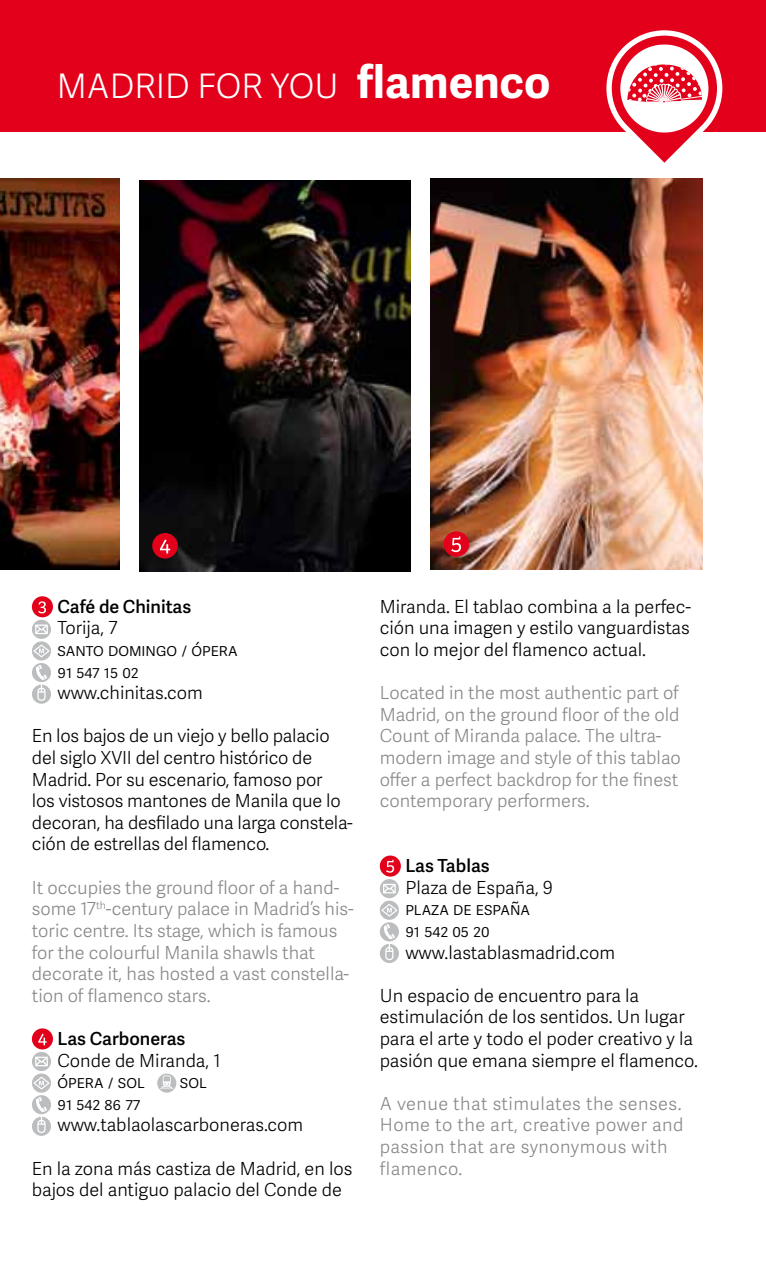
<style>
.page{position:relative;width:766px;height:1276px;background:#fff}
.page>*{position:absolute;margin:0;border:0;box-sizing:border-box;transform-origin:0 0}
.t1{font:300 33.75px "Adelle Sans";color:#fff}
.t2{font:300 18px/21.6px "Adelle Sans";color:#000}
.t3{font:300 18px/21.6px "Adelle Sans";color:#87888a}
.t4{font:300 18px/21.6px "Adelle Sans";letter-spacing:.025em;color:#87888a}
.t5{font:600 18px "Adelle Sans";color:#000}
.s1{font-weight:700;font-size:45px}
</style>
<div class="page">
<div style="left:0;top:0;width:765px;height:132px;background:#e2001a"></div>
<svg style="left:606px;top:30px;width:117px;height:133px"></svg>
<div style="left:32px;top:596px;width:21px;height:21px;background:#e2001a;border-radius:50%"></div>
<svg style="left:38px;top:601px;width:8px;height:12px"></svg>
<svg style="left:32px;top:620px;width:19px;height:84px"></svg>
<div style="left:32px;top:1028px;width:21px;height:21px;background:#e2001a;border-radius:50%"></div>
<svg style="left:38px;top:1033px;width:9px;height:12px"></svg>
<svg style="left:157px;top:1073px;width:19px;height:19px"></svg>
<svg style="left:32px;top:1052px;width:19px;height:84px"></svg>
<svg style="left:379px;top:855px;width:22px;height:21px"></svg>
<svg style="left:386px;top:859px;width:8px;height:13px"></svg>
<svg style="left:379px;top:879px;width:20px;height:84px"></svg>
<img style="left:0;top:179px;width:120px;height:390px">
<img style="left:430px;top:179px;width:272px;height:390px">
<div style="left:443px;top:531px;width:26px;height:26px;background:#e2001a;border-radius:50%"></div>
<svg style="left:451px;top:536px;width:10px;height:16px"></svg>
<img style="left:139px;top:181px;width:272px;height:390px">
<div style="left:152px;top:533px;width:26px;height:25px;background:#e2001a;border-radius:50%"></div>
<svg style="left:160px;top:539px;width:10px;height:14px"></svg>
<h1 class="t1" style="left:57px;top:62px;width:495px">MADRID FOR YOU <span class="s1">flamenco</span></h1>
<p class="t5" style="left:57px;top:593px;width:135px">Café de Chinitas</p>
<p class="t2" style="left:57px;top:616px;width:182px">Torija, 7<br>santo domingo / ópera<br>91 547 15 02 www.chinitas.com</p>
<p class="t2" style="left:32px;top:724px;width:322px">En los bajos de un viejo y bello palacio del siglo XVII del centro histórico de Madrid. Por su escenario, famoso por<br>los vistosos mantones de Manila que lo decoran, ha desfilado una larga constela&shy;ción de estrellas del flamenco.</p>
<p class="t3" style="left:32px;top:876px;width:323px">It occupies the ground floor of a hand&shy;some 17<sup>th</sup>-century palace in Madrid’s his&shy;toric centre. Its stage, which is famous for the colourful Manila shawls that decorate it, has hosted a vast constella&shy;tion of flamenco stars.</p>
<p class="t5" style="left:57px;top:1025px;width:129px">Las Carboneras</p>
<p class="t2" style="left:57px;top:1048px;width:165px">Conde de Miranda, 1 ópera / sol</p>
<p class="t2" style="left:180px;top:1070px;width:28px">sol</p>
<p class="t2" style="left:57px;top:1092px;width:247px">91 542 86 77 www.tablaolascarboneras.com</p>
<p class="t2" style="left:32px;top:1156px;width:322px">En la zona más castiza de Madrid, en los bajos del antiguo palacio del Conde de</p>
<p class="t2" style="left:379px;top:595px;width:313px;text-align:justify">Miranda. El tablao combina a la perfec&shy;ción una imagen y estilo vanguardistas con lo mejor del flamenco actual.</p>
<p class="t3" style="left:379px;top:681px;width:302px">Located in the most authentic part of Madrid, on the ground floor of the old Count of Miranda palace. The ultra&shy;modern image and style of this tablao offer a perfect backdrop for the finest contemporary performers.</p>
<p class="t5" style="left:405px;top:852px;width:86px">Las Tablas</p>
<p class="t2" style="left:405px;top:876px;width:211px">Plaza de España, 9<br>plaza de españa<br>91 542 05 20 www.lastablasmadrid.com</p>
<p class="t2" style="left:379px;top:984px;width:319px">Un espacio de encuentro para la estimulación de los sentidos. Un lugar para el arte y todo el poder creativo y la pasión que emana siempre el flamenco.</p>
<p class="t4" style="left:379px;top:1092px;width:305px">A venue that stimulates the senses.<br>Home to the art, creative power and passion that are synonymous with flamenco.</p>
</div>
